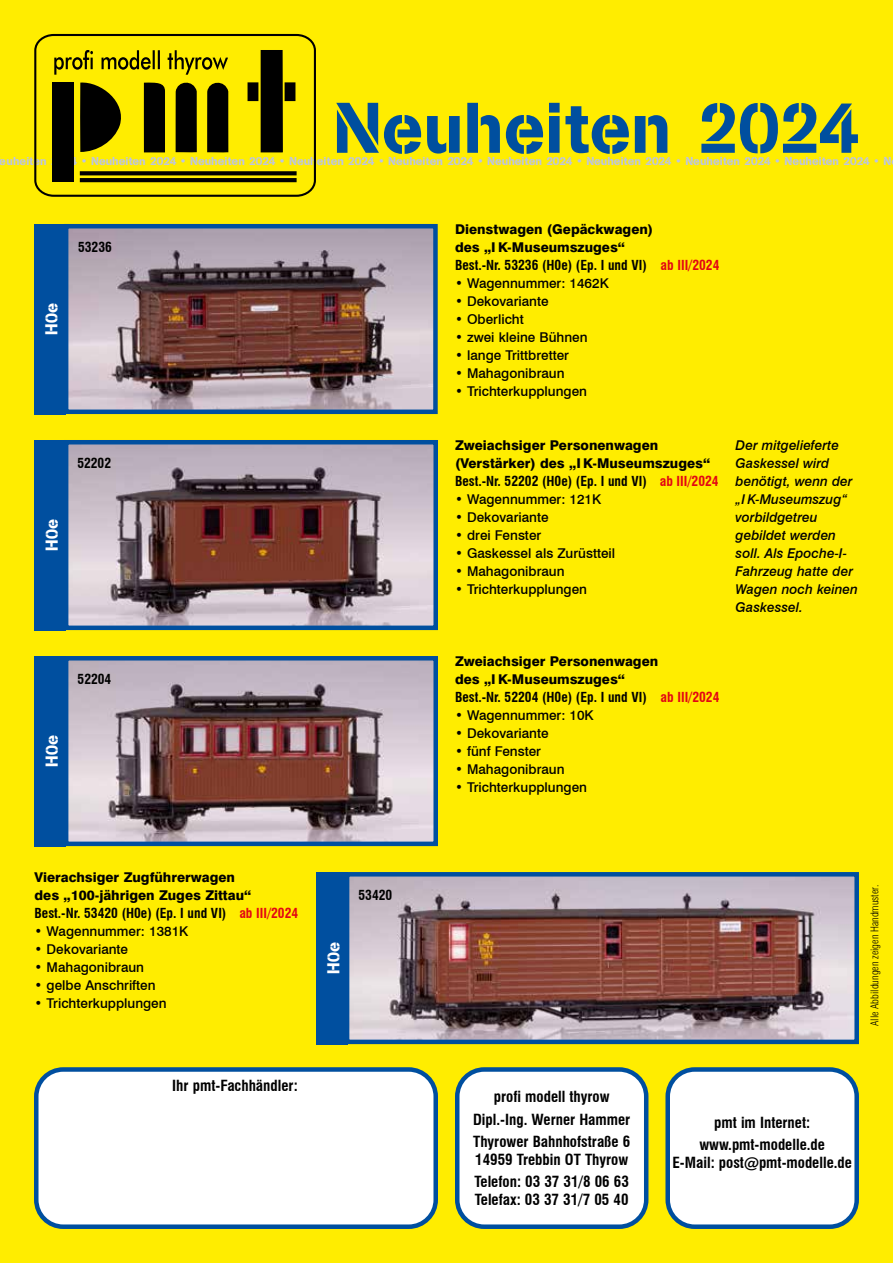
<style>
.page{position:relative;width:893px;height:1263px;background:#ffed00}
.page>*{position:absolute;margin:0;border:0;box-sizing:border-box;transform-origin:0 0}
.t1{font:75px "Cargo D";color:#004f9f}
.t2{font:18px "Cargo D";color:#fff}
.t3{font:700 condensed 15px/22.2px "Swiss 721 BT";color:#000;text-align:center}
.t4{font:500 13.5px "Swiss 721 BT";color:#000}
.t5{font:800 13.5px/18px "Swiss 721 BT";color:#000}
.t6{font:italic 500 13.5px/18px "Swiss 721 BT";color:#000}
.t7{font:700 condensed 13.5px "Swiss 721 BT";color:#000}
.t8{font:12px "Cargo D";color:#bcc4e5}
.t9{font:300 condensed 10.5px "Swiss 721 BT";color:#000}
.s1{font-weight:700;font-stretch:condensed}
.s2{font-weight:700;font-stretch:condensed;color:#e30613}
</style>
<div class="page">
<img style="left:69px;top:445px;width:364px;height:180px">
<div style="left:64px;top:440px;width:374px;height:190px;border:4px solid #004f9f"></div>
<img style="left:69px;top:661px;width:364px;height:180px">
<div style="left:64px;top:656px;width:374px;height:190px;border:4px solid #004f9f"></div>
<img style="left:69px;top:229px;width:364px;height:180px">
<div style="left:64px;top:224px;width:374px;height:190px;border:4px solid #004f9f"></div>
<div style="left:35px;top:440px;width:31px;height:190px;background:#004f9f"></div>
<div style="left:35px;top:656px;width:31px;height:190px;background:#004f9f"></div>
<div style="left:34px;top:224px;width:32px;height:190px;background:#004f9f"></div>
<img style="left:350px;top:877px;width:504px;height:162px">
<div style="left:345px;top:872px;width:514px;height:172px;border:4px solid #004f9f"></div>
<div style="left:316px;top:872px;width:32px;height:172px;background:#004f9f"></div>
<svg style="left:34px;top:33px;width:282px;height:164px"></svg>
<svg style="left:248px;top:50px;width:47px;height:102px"></svg>
<svg style="left:80px;top:178px;width:217px;height:4px"></svg>
<svg style="left:80px;top:171px;width:217px;height:4px"></svg>
<div style="left:53px;top:82px;width:21px;height:100px;background:#000"></div>
<svg style="left:54px;top:50px;width:174px;height:102px"></svg>
<div style="left:668px;top:1069px;width:189px;height:158px;background:#fff;border-radius:27px"></div>
<div style="left:665px;top:1067px;width:194px;height:162px;border:4px solid #004f9f;border-radius:27px"></div>
<div style="left:457px;top:1069px;width:189px;height:158px;background:#fff;border-radius:27px"></div>
<div style="left:455px;top:1067px;width:193px;height:162px;border:4px solid #004f9f;border-radius:27px"></div>
<div style="left:36px;top:1069px;width:400px;height:158px;background:#fff;border-radius:27px"></div>
<div style="left:34px;top:1067px;width:404px;height:162px;border:4px solid #004f9f;border-radius:27px"></div>
<h1 class="t1" style="left:333px;top:84px;width:528px">Neuheiten 2024</h1>
<p class="t8" style="left:0;top:154px;width:893px">euheiten 2024 • Neuheiten 2024 • Neuheiten 2024 • Neuheiten 2024 • Neuheiten 2024 • Neuheiten 2024 • Neuheiten 2024 • Neuheiten 2024 • Neuheiten 2024 • N</p>
<h2 class="t2" style="left:41px;top:335px;width:33px;rotate:-90deg">H0e</h2>
<p class="t7" style="left:78px;top:239px;width:35px">53236</p>
<p class="t7" style="left:77px;top:455px;width:35px">52202</p>
<h2 class="t2" style="left:41px;top:551px;width:33px;rotate:-90deg">H0e</h2>
<p class="t7" style="left:78px;top:671px;width:35px">52204</p>
<h2 class="t2" style="left:41px;top:767px;width:33px;rotate:-90deg">H0e</h2>
<p class="t5" style="left:35px;top:868px;width:265px">Vierachsiger Zugführerwagen<br>des „100-jährigen Zuges Zittau“<br><span class="s1">Best.-Nr. 53420 (H0e) (Ep. I und VI)</span> <span class="s2">ab III/2024</span></p>
<p class="t4" style="left:35px;top:923px;width:155px">• Wagennummer: 1381K</p>
<p class="t4" style="left:35px;top:941px;width:95px">• Dekovariante</p>
<p class="t4" style="left:35px;top:959px;width:111px">• Mahagonibraun</p>
<p class="t4" style="left:35px;top:977px;width:123px">• gelbe Anschriften</p>
<p class="t4" style="left:35px;top:995px;width:134px">• Trichterkupplungen</p>
<p class="t3" style="left:172px;top:1074px;width:127px">Ihr pmt-Fachhändler:</p>
<h2 class="t2" style="left:323px;top:974px;width:33px;rotate:-90deg">H0e</h2>
<p class="t7" style="left:359px;top:887px;width:35px">53420</p>
<p class="t5" style="left:455px;top:220px;width:266px">Dienstwagen (Gepäckwagen)<br>des „I K-Museumszuges“<br><span class="s1">Best.-Nr. 53236 (H0e) (Ep. I und VI)</span> <span class="s2">ab III/2024</span></p>
<p class="t4" style="left:455px;top:275px;width:155px">• Wagennummer: 1462K</p>
<p class="t4" style="left:455px;top:293px;width:95px">• Dekovariante</p>
<p class="t4" style="left:455px;top:311px;width:70px">• Oberlicht</p>
<p class="t4" style="left:455px;top:329px;width:134px">• zwei kleine Bühnen</p>
<p class="t4" style="left:455px;top:347px;width:116px">• lange Trittbretter</p>
<p class="t4" style="left:455px;top:365px;width:111px">• Mahagonibraun</p>
<p class="t4" style="left:455px;top:383px;width:134px">• Trichterkupplungen</p>
<p class="t5" style="left:455px;top:436px;width:265px">Zweiachsiger Personenwagen (Verstärker) des „I K-Museumszuges“<br><span class="s1">Best.-Nr. 52202 (H0e) (Ep. I und VI)</span> <span class="s2">ab III/2024</span></p>
<p class="t4" style="left:455px;top:491px;width:148px">• Wagennummer: 121K</p>
<p class="t4" style="left:455px;top:509px;width:95px">• Dekovariante</p>
<p class="t4" style="left:455px;top:527px;width:88px">• drei Fenster</p>
<p class="t4" style="left:455px;top:545px;width:162px">• Gaskessel als Zurüstteil</p>
<p class="t4" style="left:455px;top:563px;width:111px">• Mahagonibraun</p>
<p class="t4" style="left:455px;top:581px;width:134px">• Trichterkupplungen</p>
<p class="t6" style="left:736px;top:436px;width:124px">Der mitgelieferte<br>Gaskessel wird benötigt, wenn der „I K-Museumszug“ vorbildgetreu gebildet werden soll. Als Epoche-I-<br>Fahrzeug hatte der<br>Wagen noch keinen<br>Gaskessel.</p>
<p class="t5" style="left:455px;top:652px;width:266px">Zweiachsiger Personenwagen<br>des „I K-Museumszuges“<br><span class="s1">Best.-Nr. 52204 (H0e) (Ep. I und VI)</span> <span class="s2">ab III/2024</span></p>
<p class="t4" style="left:455px;top:707px;width:140px">• Wagennummer: 10K</p>
<p class="t4" style="left:455px;top:725px;width:95px">• Dekovariante</p>
<p class="t4" style="left:455px;top:743px;width:88px">• fünf Fenster</p>
<p class="t4" style="left:455px;top:761px;width:111px">• Mahagonibraun</p>
<p class="t4" style="left:455px;top:779px;width:134px">• Trichterkupplungen</p>
<p class="t3" style="left:473px;top:1086px;width:159px">profi modell thyrow<br>Dipl.-Ing. Werner Hammer<br>Thyrower Bahnhofstraße 6</p>
<p class="t3" style="left:475px;top:1148px;width:156px;text-align:left">14959 Trebbin OT Thyrow<br>Telefon: 03 37 31/8 06 63</p>
<p class="t3" style="left:475px;top:1188px;width:155px">Telefax: 03 37 31/7 05 40</p>
<p class="t9" style="left:868px;top:1026px;width:143px;rotate:-90deg">Alle Abbildungen zeigen Handmuster.</p>
<p class="t3" style="left:699px;top:1111px;width:127px">pmt im Internet: www.pmt-modelle.de</p>
<p class="t3" style="left:672px;top:1151px;width:181px">E-Mail: post@pmt-modelle.de</p>
</div>
